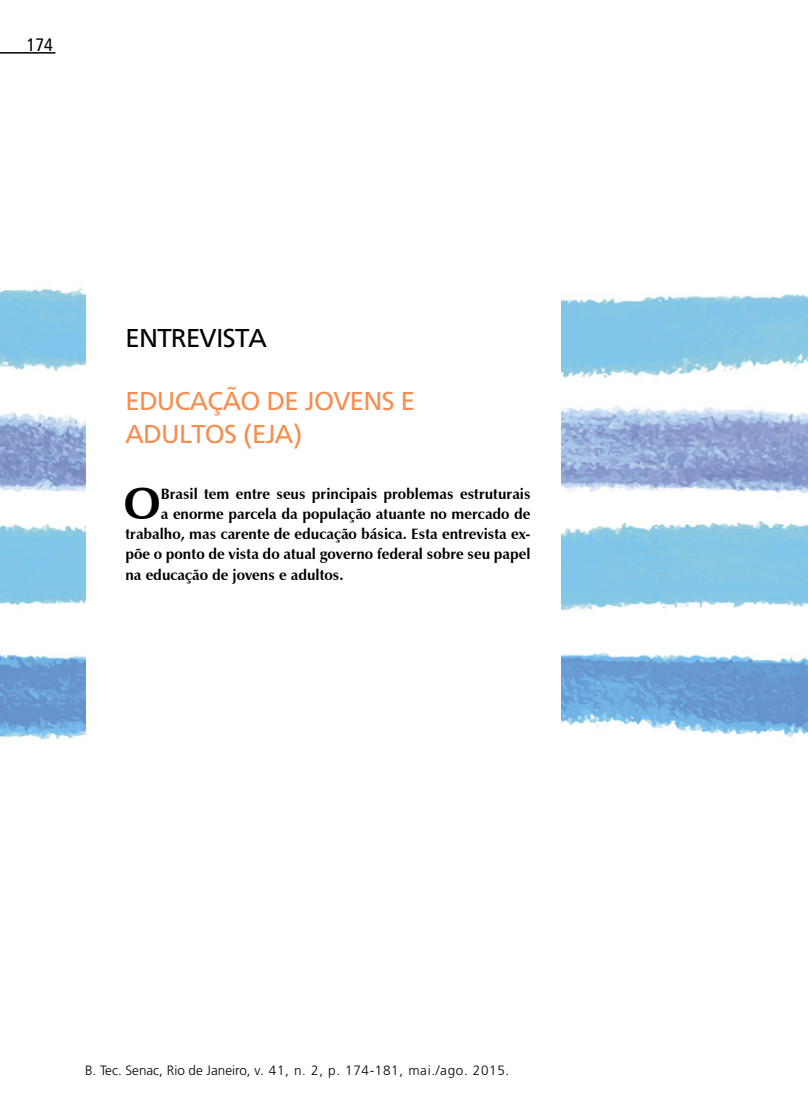
<style>
.page{position:relative;width:808px;height:1106px;background:#fff}
.page>*{position:absolute;margin:0;border:0;box-sizing:border-box;transform-origin:0 0}
.t1{font:700 44.7px "Zapf Humanist 601 BT";color:#000}
.t2{font:27px/33px "Frutiger";letter-spacing:-.025em;color:#f68e4f}
.t3{font:27px "Frutiger";letter-spacing:-.025em;color:#000}
.t4{font:condensed 18px "Frutiger";color:#000}
.t5{font:700 15px "Zapf Humanist 601 BT";color:#000}
.t6{font:300 13.5px "Frutiger";color:#000}
</style>
<div class="page">
<hr style="left:0;top:52px;width:55px;height:2px;background:#000">
<img style="left:561px;top:293px;width:247px;height:445px">
<img style="left:0;top:288px;width:85px;height:452px">
<p class="t4" style="left:27px;top:35px;width:27px">174</p>
<h2 class="t3" style="left:125px;top:322px;width:143px">ENTREVISTA</h2>
<h2 class="t2" style="left:125px;top:384px;width:291px">EDUCAÇÃO DE JOVENS E<br>ADULTOS (EJA)</h2>
<h1 class="t1" style="left:124px;top:476px;width:38px">O</h1>
<p class="t5" style="left:161px;top:484px;width:371px">Brasil tem entre seus principais problemas estruturais</p>
<p class="t5" style="left:161px;top:504px;width:371px">a enorme parcela da população atuante no mercado de</p>
<p class="t5" style="left:125px;top:524px;width:407px">trabalho, mas carente de educação básica. Esta entrevista ex-</p>
<p class="t5" style="left:125px;top:545px;width:407px">põe o ponto de vista do atual governo federal sobre seu papel</p>
<p class="t5" style="left:125px;top:565px;width:220px">na educação de jovens e adultos.</p>
<p class="t6" style="left:85px;top:1062px;width:426px">B. Tec. Senac, Rio de Janeiro, v. 41, n. 2, p. 174-181, mai./ago. 2015.</p>
</div>
